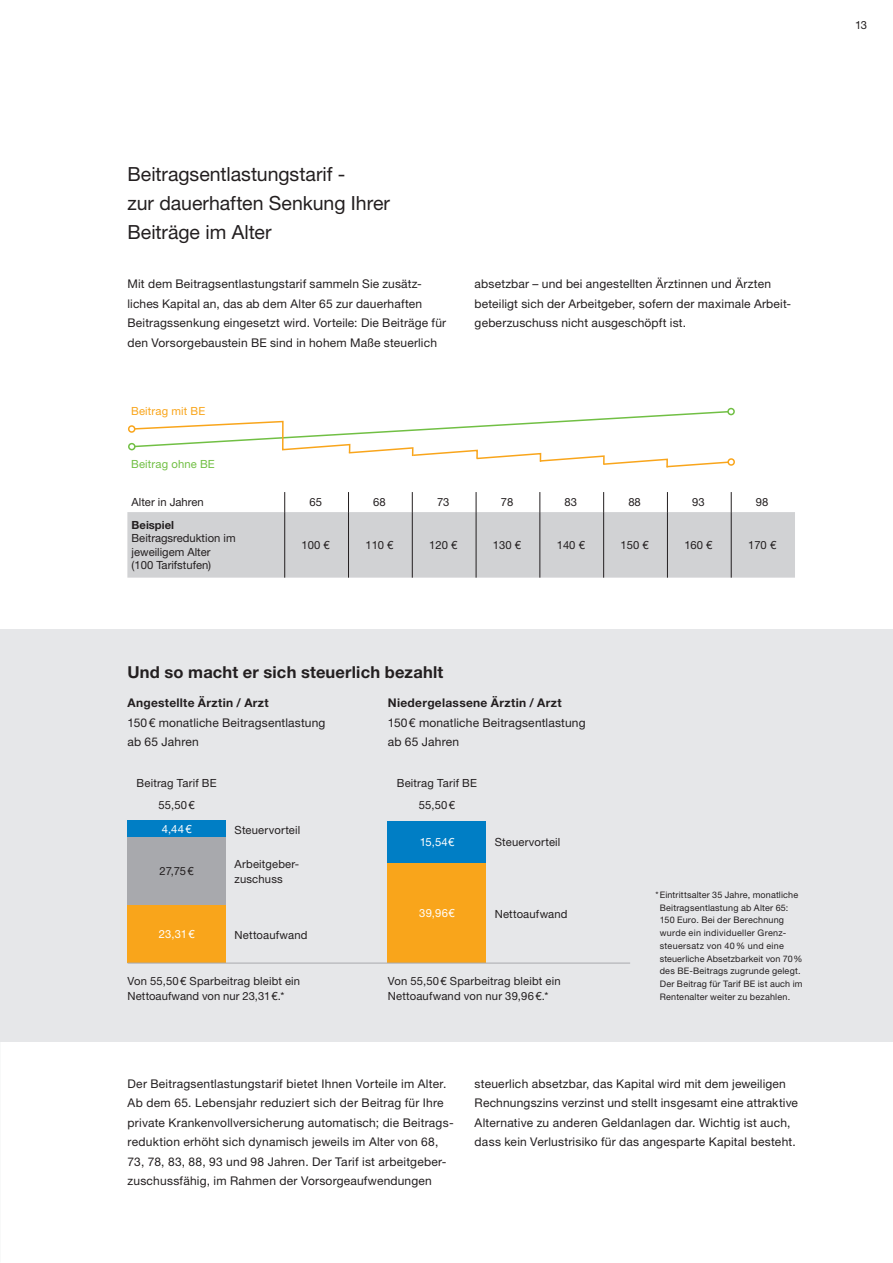
<style>
.page{position:relative;width:893px;height:1263px;background:#fff}
.page>*{position:absolute;margin:0;border:0;box-sizing:border-box;transform-origin:0 0}
.t1{font:19.5px/29.2px "Helvetica Neue LT Std";letter-spacing:-.005em;color:#231f20}
.t2{font:700 16.5px "Helvetica Neue LT Std";letter-spacing:.01em;color:#231f20}
.t3{font:12px/19.5px "Helvetica Neue LT Std";letter-spacing:.015em;color:#231f20}
.t4{font:700 12px "Helvetica Neue LT Std";letter-spacing:.025em;color:#231f20}
.t5{font:11.25px/15px "Helvetica Neue LT Std";letter-spacing:.01em;color:#231f20}
.t6{font:11.25px "Helvetica Neue LT Std";letter-spacing:.02em;color:#fff}
.t7{font:11.25px "Helvetica Neue LT Std";letter-spacing:.015em;color:#71bf44}
.t8{font:11.25px "Helvetica Neue LT Std";letter-spacing:.015em;color:#f9a51b}
.t9{font:700 11.25px "Helvetica Neue LT Std";color:#231f20}
.t10{font:9px/12.8px "Helvetica Neue LT Std";letter-spacing:.02em;color:#231f20}
</style>
<div class="page">
<div style="left:0;top:629px;width:893px;height:413px;background:#e6e7e9"></div>
<div style="left:388px;top:863px;width:98px;height:100px;background:#f9a51b"></div>
<div style="left:128px;top:837px;width:98px;height:69px;background:#a8a9ad"></div>
<div style="left:128px;top:906px;width:98px;height:57px;background:#f9a51b"></div>
<div style="left:128px;top:821px;width:98px;height:16px;background:#007ec5"></div>
<div style="left:388px;top:822px;width:98px;height:41px;background:#007ec5"></div>
<hr style="left:128px;top:963px;width:502px;height:1px;background:#a8a9ad">
<div style="left:128px;top:443px;width:8px;height:7px;border:2px solid #71bf44;border-radius:50%"></div>
<div style="left:727px;top:408px;width:8px;height:7px;border:2px solid #71bf44;border-radius:50%"></div>
<div style="left:128px;top:425px;width:8px;height:8px;border:2px solid #f9a51b;border-radius:50%"></div>
<svg style="left:133px;top:410px;width:597px;height:58px"></svg>
<div style="left:727px;top:458px;width:8px;height:8px;border:2px solid #f9a51b;border-radius:50%"></div>
<svg style="left:127px;top:492px;width:668px;height:86px"></svg>
<hr style="left:284px;top:512px;width:1px;height:66px;background:#231f20">
<hr style="left:348px;top:512px;width:1px;height:66px;background:#231f20">
<hr style="left:412px;top:512px;width:1px;height:66px;background:#231f20">
<hr style="left:476px;top:512px;width:1px;height:66px;background:#231f20">
<hr style="left:540px;top:512px;width:1px;height:66px;background:#231f20">
<hr style="left:603px;top:512px;width:1px;height:66px;background:#231f20">
<hr style="left:667px;top:512px;width:1px;height:66px;background:#231f20">
<hr style="left:731px;top:512px;width:1px;height:66px;background:#231f20">
<p class="t5" style="left:855px;top:18px;width:14px">13</p>
<h1 class="t1" style="left:128px;top:159px;width:264px">Beitragsentlastungstarif -<br>zur dauerhaften Senkung Ihrer<br>Beiträge im Alter</h1>
<p class="t3" style="left:128px;top:274px;width:320px">Mit dem Beitragsentlastungstarif sammeln Sie zusätz&shy;liches Kapital an, das ab dem Alter 65 zur dauerhaften Beitragssenkung eingesetzt wird. Vorteile: Die Beiträge für den Vorsorgebaustein BE sind in hohem Maße steuerlich</p>
<p class="t8" style="left:131px;top:404px;width:76px">Beitrag mit BE</p>
<p class="t7" style="left:131px;top:457px;width:85px">Beitrag ohne BE</p>
<p class="t3" style="left:475px;top:274px;width:318px">absetzbar – und bei angestellten Ärztinnen und Ärzten beteiligt sich der Arbeitgeber, sofern der maximale Arbeit&shy;geberzuschuss nicht ausgeschöpft ist.</p>
<p class="t5" style="left:132px;top:494px;width:74px">Alter in Jahren</p>
<p class="t5" style="left:309px;top:494px;width:14px">65</p>
<p class="t5" style="left:373px;top:494px;width:14px">68</p>
<p class="t5" style="left:437px;top:494px;width:14px">73</p>
<p class="t5" style="left:501px;top:494px;width:14px">78</p>
<p class="t5" style="left:565px;top:494px;width:14px">83</p>
<p class="t5" style="left:628px;top:494px;width:14px">88</p>
<p class="t5" style="left:692px;top:494px;width:14px">93</p>
<p class="t5" style="left:756px;top:494px;width:14px">98</p>
<p class="t9" style="left:132px;top:518px;width:44px">Beispiel</p>
<p class="t5" style="left:132px;top:531px;width:105px;line-height:13.5px">Beitragsreduktion im jeweiligem Alter<br>(100 Tarifstufen)</p>
<p class="t5" style="left:302px;top:537px;width:30px">100 €</p>
<p class="t5" style="left:365px;top:537px;width:30px">110 €</p>
<p class="t5" style="left:429px;top:537px;width:30px">120 €</p>
<p class="t5" style="left:493px;top:537px;width:30px">130 €</p>
<p class="t5" style="left:557px;top:537px;width:30px">140 €</p>
<p class="t5" style="left:621px;top:537px;width:30px">150 €</p>
<p class="t5" style="left:684px;top:537px;width:30px">160 €</p>
<p class="t5" style="left:748px;top:537px;width:30px">170 €</p>
<h2 class="t2" style="left:128px;top:662px;width:317px">Und so macht er sich steuerlich bezahlt</h2>
<p class="t4" style="left:128px;top:696px;width:143px">Angestellte Ärztin / Arzt</p>
<p class="t3" style="left:128px;top:713px;width:199px">150€ monatliche Beitragsentlastung ab 65 Jahren</p>
<p class="t5" style="left:137px;top:775px;width:82px">Beitrag Tarif BE</p>
<p class="t4" style="left:388px;top:696px;width:175px">Niedergelassene Ärztin / Arzt</p>
<p class="t3" style="left:388px;top:713px;width:199px">150€ monatliche Beitragsentlastung ab 65 Jahren</p>
<p class="t5" style="left:397px;top:775px;width:82px">Beitrag Tarif BE</p>
<p class="t5" style="left:158px;top:798px;width:38px">55,50€</p>
<p class="t5" style="left:419px;top:798px;width:38px">55,50€</p>
<p class="t6" style="left:162px;top:822px;width:31px">4,44€</p>
<p class="t5" style="left:160px;top:864px;width:36px">27,75€</p>
<p class="t6" style="left:159px;top:927px;width:37px">23,31€</p>
<p class="t5" style="left:235px;top:822px;width:67px">Steuervorteil</p>
<p class="t5" style="left:235px;top:856px;width:66px">Arbeitgeber&shy;zuschuss</p>
<p class="t5" style="left:235px;top:927px;width:74px">Nettoaufwand</p>
<p class="t6" style="left:420px;top:836px;width:36px">15,54€</p>
<p class="t6" style="left:419px;top:906px;width:37px">39,96€</p>
<p class="t5" style="left:495px;top:835px;width:67px">Steuervorteil</p>
<p class="t5" style="left:495px;top:906px;width:74px">Nettoaufwand</p>
<p class="t5" style="left:128px;top:973px;width:174px">Von 55,50€ Sparbeitrag bleibt ein<br>Nettoaufwand von nur 23,31€.*</p>
<p class="t5" style="left:388px;top:973px;width:174px">Von 55,50€ Sparbeitrag bleibt ein<br>Nettoaufwand von nur 39,96€.*</p>
<p class="t10" style="left:660px;top:888px;width:144px;text-indent:-4px">* Eintrittsalter 35 Jahre, monatliche<br>Beitragsentlastung ab Alter 65:<br>150 Euro. Bei der Berechnung wurde ein individueller Grenz&shy;steuersatz von 40% und eine steuerliche Absetzbarkeit von 70% des BE-Beitrags zugrunde gelegt.<br>Der Beitrag für Tarif BE ist auch im<br>Rentenalter weiter zu bezahlen.</p>
<p class="t3" style="left:128px;top:1073px;width:328px">Der Beitragsentlastungstarif bietet Ihnen Vorteile im Alter.<br>Ab dem 65. Lebensjahr reduziert sich der Beitrag für Ihre private Krankenvollversicherung automatisch; die Beitrags&shy;reduktion erhöht sich dynamisch jeweils im Alter von 68, 73, 78, 83, 88, 93 und 98 Jahren. Der Tarif ist arbeitgeber&shy;zuschussfähig, im Rahmen der Vorsorgeaufwendungen</p>
<p class="t3" style="left:475px;top:1073px;width:325px">steuerlich absetzbar, das Kapital wird mit dem jeweiligen Rechnungszins verzinst und stellt insgesamt eine attraktive Alternative zu anderen Geldanlagen dar. Wichtig ist auch, dass kein Verlustrisiko für das angesparte Kapital besteht.</p>
</div>
